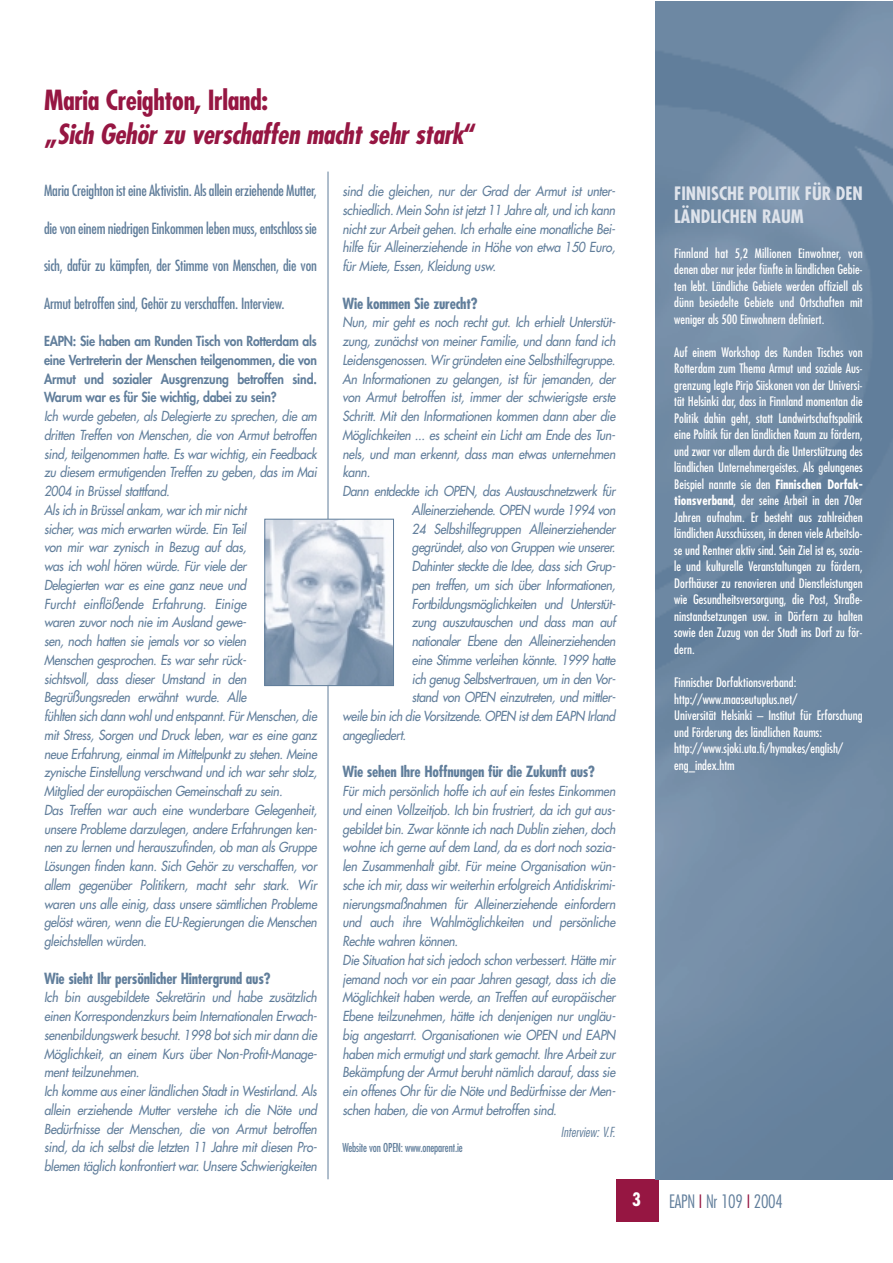
<style>
.page{position:relative;width:893px;height:1263px;background:#fff}
.page>*{position:absolute;margin:0;border:0;box-sizing:border-box;transform-origin:0 0}
.t1{font:italic 700 condensed 27px/34.2px "Futura";letter-spacing:-.015em;color:#961642}
.t2{font:700 condensed 18px/22.8px "Futura";color:#dee3eb}
.t3{font:300 condensed 18px "Futura";letter-spacing:-.015em;color:#617e9b}
.t4{font:700 condensed 18px "Futura";color:#fff}
.t5{font:condensed 15px "Futura";letter-spacing:-.015em;color:#617e9b}
.t6{font:700 condensed 15px "Futura";letter-spacing:-.015em;color:#617e9b}
.t7{font:italic 13.5px/18.8px "Futura";letter-spacing:-.02em;color:#617e9b;scale:.9 1}
.t8{font:800 13.5px/18.8px "Futura";letter-spacing:-.015em;color:#617e9b;text-align:justify;scale:.9 1}
.t9{font:italic 300 condensed 13.5px "Futura";color:#617e9b}
.t10{font:condensed 12.75px/16.5px "Futura";color:#fff;text-align:justify}
.t11{font:condensed 12px "Futura";letter-spacing:-.01em;color:#617e9b;scale:.9 1}
.s1{font-style:normal}
.s2{font-weight:700}
.s3{color:#961642}
</style>
<div class="page">
<div style="left:616px;top:1179px;width:43px;height:43px;background:#961642"></div>
<hr style="left:327px;top:172px;width:1px;height:1007px;background:#617e9b">
<img style="left:655px;top:2px;width:237px;height:1177px">
<img style="left:266px;top:521px;width:126px;height:163px">
<div style="left:264px;top:519px;width:130px;height:167px;border:1px solid #617e9b"></div>
<h1 class="t1" style="left:44px;top:85px;width:434px"><span class="s1">Maria Creighton, Irland:<br>„</span>Sich Gehör zu verschaffen macht sehr stark<span class="s1">“</span></h1>
<p class="t5" style="left:44px;top:184px;width:274px">Maria Creighton ist eine Aktivistin. Als allein erziehende Mutter,</p>
<p class="t5" style="left:44px;top:221px;width:274px">die von einem niedrigen Einkommen leben muss, entschloss sie</p>
<p class="t5" style="left:44px;top:259px;width:274px">sich, dafür zu kämpfen, der Stimme von Menschen, die von</p>
<p class="t5" style="left:44px;top:296px;width:242px">Armut betroffen sind, Gehör zu verschaffen. Interview.</p>
<p class="t8" style="left:44px;top:333px;width:305px">EAPN: Sie haben am Runden Tisch von Rotterdam als eine Vertreterin der Menschen teilgenommen, die von Armut und sozialer Ausgrenzung betroffen sind.<br>Warum war es für Sie wichtig, dabei zu sein?</p>
<p class="t7" style="left:44px;top:408px;width:305px">Ich wurde gebeten, als Delegierte zu sprechen, die am dritten Treffen von Menschen, die von Armut betroffen sind, teilgenommen hatte. Es war wichtig, ein Feedback zu diesem ermutigenden Treffen zu geben, das im Mai 2004 in Brüssel stattfand.<br>Als ich in Brüssel ankam, war ich mir nicht<br>sicher, was mich erwarten würde. Ein Teil<br>von mir war zynisch in Bezug auf das,<br>was ich wohl hören würde. Für viele der<br>Delegierten war es eine ganz neue und<br>Furcht einflößende Erfahrung. Einige<br>waren zuvor noch nie im Ausland gewe-<br>sen, noch hatten sie jemals vor so vielen<br>Menschen gesprochen. Es war sehr rück-<br>sichtsvoll, dass dieser Umstand in den Begrüßungsreden erwähnt wurde. Alle<br>fühlten sich dann wohl und entspannt. Für Menschen, die mit Stress, Sorgen und Druck leben, war es eine ganz neue Erfahrung, einmal im Mittelpunkt zu stehen. Meine zynische Einstellung verschwand und ich war sehr stolz, Mitglied der europäischen Gemeinschaft zu sein.<br>Das Treffen war auch eine wunderbare Gelegenheit, unsere Probleme darzulegen, andere Erfahrungen ken&shy;nen zu lernen und herauszufinden, ob man als Gruppe Lösungen finden kann. Sich Gehör zu verschaffen, vor allem gegenüber Politikern, macht sehr stark. Wir waren uns alle einig, dass unsere sämtlichen Probleme gelöst wären, wenn die EU-Regierungen die Menschen gleichstellen würden.</p>
<p class="t6" style="left:44px;top:972px;width:228px">Wie sieht Ihr persönlicher Hintergrund aus?</p>
<p class="t7" style="left:44px;top:989px;width:305px">Ich bin ausgebildete Sekretärin und habe zusätzlich einen Korrespondenzkurs beim Internationalen Erwach&shy;senenbildungswerk besucht. 1998 bot sich mir dann die Möglichkeit, an einem Kurs über Non-Profit-Manage&shy;ment teilzunehmen.<br>Ich komme aus einer ländlichen Stadt in Westirland. Als allein erziehende Mutter verstehe ich die Nöte und Bedürfnisse der Menschen, die von Armut betroffen sind, da ich selbst die letzten 11 Jahre mit diesen Pro&shy;blemen täglich konfrontiert war. Unsere Schwierigkeiten</p>
<p class="t7" style="left:342px;top:183px;width:305px;text-align:justify">sind die gleichen, nur der Grad der Armut ist unter&shy;schiedlich. Mein Sohn ist jetzt 11 Jahre alt, und ich kann nicht zur Arbeit gehen. Ich erhalte eine monatliche Bei&shy;hilfe für Alleinerziehende in Höhe von etwa 150 Euro, für Miete, Essen, Kleidung usw.</p>
<p class="t6" style="left:342px;top:297px;width:137px">Wie kommen Sie zurecht?</p>
<p class="t7" style="left:342px;top:314px;width:305px">Nun, mir geht es noch recht gut. Ich erhielt Unterstüt-</p>
<p class="t7" style="left:342px;top:333px;width:305px">zung, zunächst von meiner Familie, und dann fand ich</p>
<p class="t7" style="left:342px;top:351px;width:305px">Leidensgenossen. Wir gründeten eine Selbsthilfegruppe.</p>
<p class="t7" style="left:342px;top:370px;width:305px">An Informationen zu gelangen, ist für jemanden, der</p>
<p class="t7" style="left:342px;top:389px;width:305px">von Armut betroffen ist, immer der schwierigste erste</p>
<p class="t7" style="left:342px;top:408px;width:305px">Schritt. Mit den Informationen kommen dann aber die</p>
<p class="t7" style="left:342px;top:426px;width:305px">Möglichkeiten ... es scheint ein Licht am Ende des Tun-</p>
<p class="t7" style="left:342px;top:445px;width:305px">nels, und man erkennt, dass man etwas unternehmen</p>
<p class="t7" style="left:342px;top:464px;width:32px">kann.</p>
<p class="t7" style="left:342px;top:483px;width:305px">Dann entdeckte ich OPEN, das Austauschnetzwerk für</p>
<p class="t7" style="left:412px;top:501px;width:227px">Alleinerziehende. OPEN wurde 1994 von</p>
<p class="t7" style="left:412px;top:520px;width:227px">24 Selbshilfegruppen Alleinerziehender</p>
<p class="t7" style="left:412px;top:539px;width:227px">gegründet, also von Gruppen wie unserer.</p>
<p class="t7" style="left:412px;top:558px;width:227px">Dahinter steckte die Idee, dass sich Grup-</p>
<p class="t7" style="left:412px;top:576px;width:227px">pen treffen, um sich über Informationen,</p>
<p class="t7" style="left:412px;top:595px;width:227px">Fortbildungsmöglichkeiten und Unterstüt-</p>
<p class="t7" style="left:412px;top:614px;width:227px">zung auszutauschen und dass man auf</p>
<p class="t7" style="left:412px;top:633px;width:227px">nationaler Ebene den Alleinerziehenden</p>
<p class="t7" style="left:412px;top:651px;width:227px">eine Stimme verleihen könnte. 1999 hatte</p>
<p class="t7" style="left:412px;top:670px;width:227px">ich genug Selbstvertrauen, um in den Vor-</p>
<p class="t7" style="left:412px;top:689px;width:227px">stand von OPEN einzutreten, und mittler-</p>
<p class="t7" style="left:342px;top:708px;width:305px">weile bin ich die Vorsitzende. OPEN ist dem EAPN Irland</p>
<p class="t7" style="left:342px;top:726px;width:72px">angegliedert.</p>
<p class="t6" style="left:342px;top:765px;width:254px">Wie sehen Ihre Hoffnungen für die Zukunft aus?</p>
<p class="t7" style="left:342px;top:783px;width:305px">Für mich persönlich hoffe ich auf ein festes Einkommen und einen Vollzeitjob. Ich bin frustriert, da ich gut aus&shy;gebildet bin. Zwar könnte ich nach Dublin ziehen, doch wohne ich gerne auf dem Land, da es dort noch sozia&shy;len Zusammenhalt gibt. Für meine Organisation wün&shy;sche ich mir, dass wir weiterhin erfolgreich Antidiskrimi&shy;nierungsmaßnahmen für Alleinerziehende einfordern und auch ihre Wahlmöglichkeiten und persönliche Rechte wahren können.<br>Die Situation hat sich jedoch schon verbessert. Hätte mir jemand noch vor ein paar Jahren gesagt, dass ich die Möglichkeit haben werde, an Treffen auf europäischer Ebene teilzunehmen, hätte ich denjenigen nur ungläu&shy;big angestarrt. Organisationen wie OPEN und EAPN haben mich ermutigt und stark gemacht. Ihre Arbeit zur Bekämpfung der Armut beruht nämlich darauf, dass sie ein offenes Ohr für die Nöte und Bedürfnisse der Men&shy;schen haben, die von Armut betroffen sind.</p>
<p class="t9" style="left:561px;top:1126px;width:56px">Interview: V.F.</p>
<p class="t11" style="left:342px;top:1142px;width:135px">Website von OPEN: www.oneparent.ie</p>
<h2 class="t2" style="left:674px;top:183px;width:190px">FINNISCHE POLITIK FÜR DEN<br>LÄNDLICHEN RAUM</h2>
<p class="t10" style="left:674px;top:246px;width:190px">Finnland hat 5,2 Millionen Einwohner, von denen aber nur jeder fünfte in ländlichen Gebie&shy;ten lebt. Ländliche Gebiete werden offiziell als dünn besiedelte Gebiete und Ortschaften mit weniger als 500 Einwohnern definiert.</p>
<p class="t10" style="left:674px;top:345px;width:190px">Auf einem Workshop des Runden Tisches von Rotterdam zum Thema Armut und soziale Aus&shy;grenzung legte Pirjo Siiskonen von der Universi&shy;tät Helsinki dar, dass in Finnland momentan die Politik dahin geht, statt Landwirtschaftspolitik eine Politik für den ländlichen Raum zu fördern, und zwar vor allem durch die Unterstützung des ländlichen Unternehmergeistes. Als gelungenes Beispiel nannte sie den <span class="s2">Finnischen Dorfak&shy;tionsverband</span>, der seine Arbeit in den 70er Jahren aufnahm. Er besteht aus zahlreichen ländlichen Ausschüssen, in denen viele Arbeitslo&shy;se und Rentner aktiv sind. Sein Ziel ist es, sozia&shy;le und kulturelle Veranstaltungen zu fördern, Dorfhäuser zu renovieren und Dienstleistungen wie Gesundheitsversorgung, die Post, Straße&shy;ninstandsetzungen usw. in Dörfern zu halten sowie den Zuzug von der Stadt ins Dorf zu för&shy;dern.</p>
<p class="t10" style="left:674px;top:675px;width:190px;text-align:left">Finnischer Dorfaktionsverband: http://www.maaseutuplus.net/<br>Universität Helsinki – Institut für Erforschung und Förderung des ländlichen Raums: http://www.sjoki.uta.fi/hymakes/english/ eng_index.htm</p>
<h2 class="t4" style="left:632px;top:1191px;width:10px">3</h2>
<h2 class="t3" style="left:669px;top:1194px;width:115px">EAPN <span class="s3">I</span> Nr 109 <span class="s3">I</span> 2004</h2>
</div>
